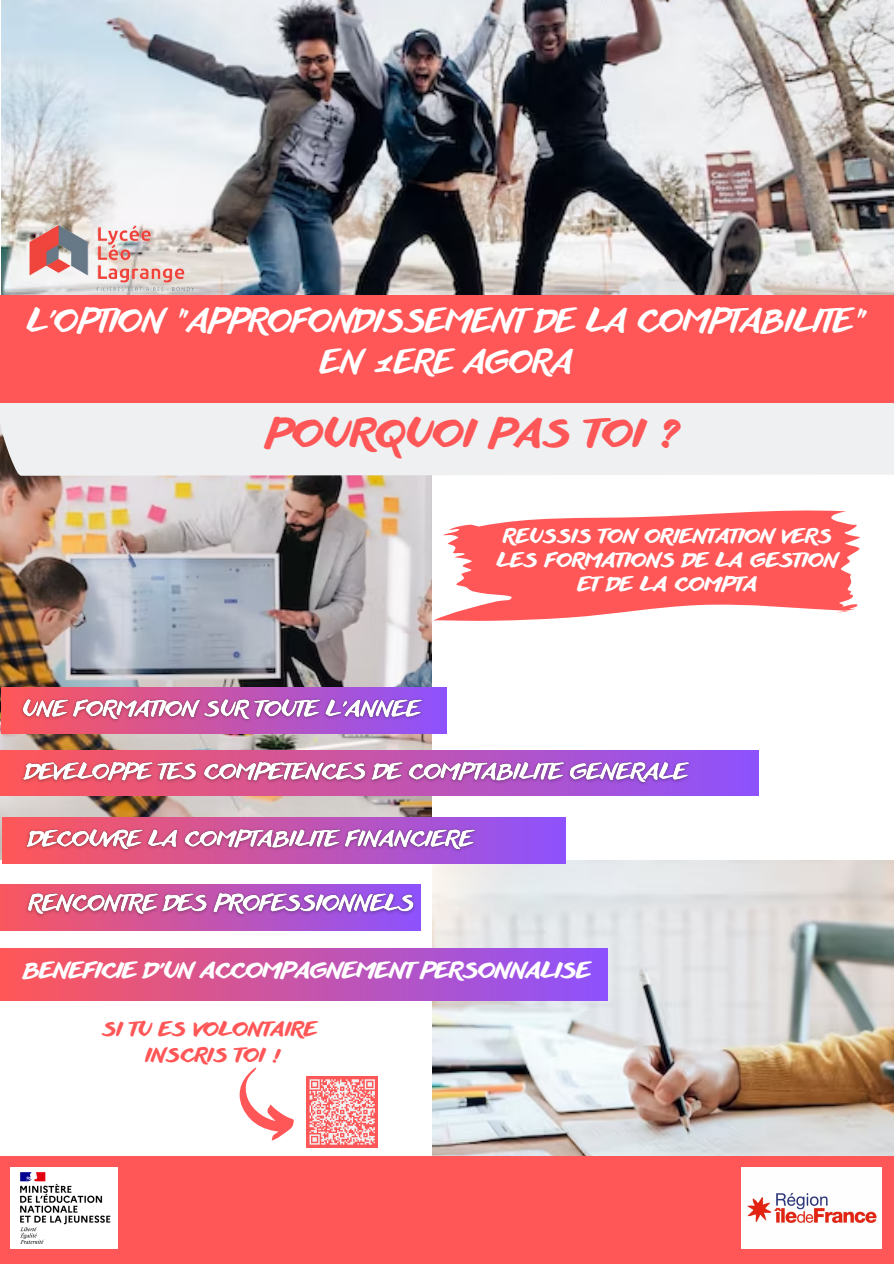
<style>
.page{position:relative;width:894px;height:1264px;background:#fff}
.page>*{position:absolute;margin:0;border:0;box-sizing:border-box;transform-origin:0 0}
.t1{font:700 37.65px "Another Shabby";letter-spacing:.03em;color:#ff5757}
.t2{font:31.2px "Anothershabby";letter-spacing:.03em;color:#fff}
.t3{font:700 21.15px "Another Shabby";color:#fff}
.t4{font:700 19.05px/23.9px "Another Shabby";letter-spacing:.03em;color:#fff;text-align:center}
.t5{font:700 19.05px "Another Shabby";letter-spacing:.03em;color:#ff5757}
</style>
<div class="page">
<img style="left:0;top:476px;width:433px;height:384px">
<img style="left:433px;top:860px;width:460px;height:296px">
<div style="left:0;top:402px;width:893px;height:74px;background:#eef0f2"></div>
<svg style="left:432px;top:508px;width:428px;height:112px;fill:#ff5757"></svg>
<div style="left:0;top:884px;width:420px;height:46px;background:linear-gradient(to right,#fa575f,#8d52fd)"></div>
<div style="left:1px;top:687px;width:445px;height:46px;background:linear-gradient(to right,#ff5756,#8d52fd)"></div>
<div style="left:0;top:751px;width:758px;height:44px;background:linear-gradient(to right,#ff5757,#8d52fe)"></div>
<div style="left:2px;top:817px;width:563px;height:46px;background:linear-gradient(to right,#ff5757,#8d52fe)"></div>
<img style="left:1px;top:0;width:892px;height:295px">
<div style="left:0;top:948px;width:607px;height:52px;background:linear-gradient(to right,#ff5757,#8d52fe)"></div>
<div style="left:0;top:1156px;width:893px;height:107px;background:#ff5757"></div>
<img style="left:10px;top:1167px;width:107px;height:81px">
<img style="left:10px;top:221px;width:200px;height:74px">
<div style="left:306px;top:1076px;width:71px;height:71px;background:#ff5757"></div>
<svg style="left:309px;top:1079px;width:66px;height:66px"></svg>
<img style="left:741px;top:1167px;width:140px;height:81px">
<div style="left:0;top:295px;width:893px;height:107px;background:#ff5757"></div>
<svg style="left:239px;top:1067px;width:54px;height:73px"></svg>
<img style="left:16px;top:692px;width:414px;height:36px">
<img style="left:16px;top:755px;width:681px;height:36px">
<img style="left:18px;top:822px;width:465px;height:36px">
<img style="left:21px;top:886px;width:400px;height:36px">
<p class="t2" style="left:28px;top:304px;width:839px">L'OPTION "APPROFONDISSEMENT DE LA COMPTABILITE"</p>
<p class="t2" style="left:321px;top:344px;width:253px">EN 1ERE AGORA</p>
<p class="t1" style="left:266px;top:413px;width:414px">POURQUOI PAS TOI ?</p>
<p class="t4" style="left:497px;top:527px;width:342px">REUSSIS TON ORIENTATION VERS<br>LES FORMATIONS DE LA GESTION<br>ET DE LA COMPTA</p>
<p class="t3" style="left:23px;top:958px;width:569px">BENEFICIE D'UN ACCOMPAGNEMENT PERSONNALISE</p>
<p class="t5" style="left:103px;top:1019px;width:216px">SI TU ES VOLONTAIRE</p>
<p class="t5" style="left:146px;top:1044px;width:137px">INSCRIS TOI !</p>
</div>
